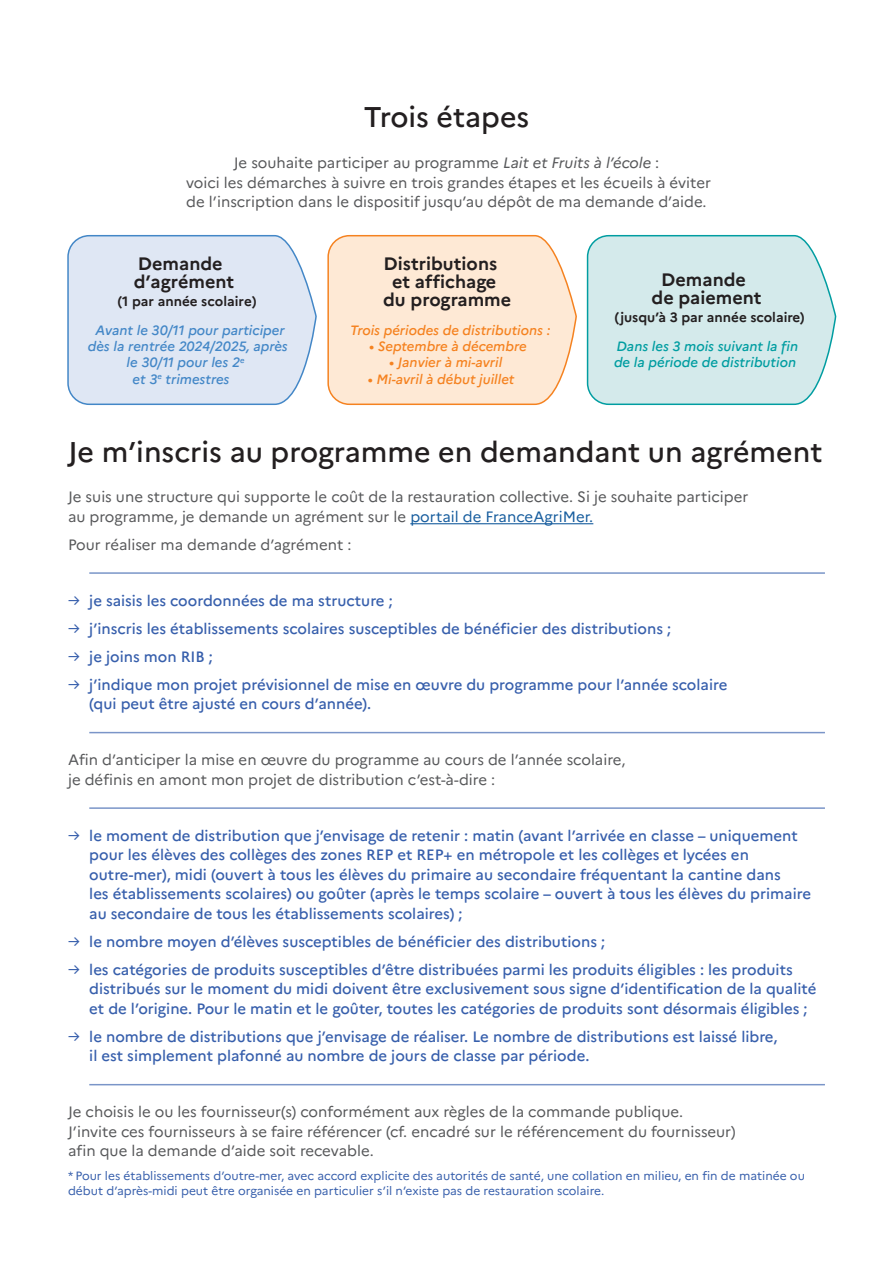
<style>
.page{position:relative;width:893px;height:1263px;background:#fff}
.page>*{position:absolute;margin:0;border:0;box-sizing:border-box;transform-origin:0 0}
.Inter{font:500 28.5px "Marianne";color:#231f20}
.t1{font:700 18px/18px "Marianne";color:#231f20}
.t2{font:500 15px/19.5px "Marianne";color:#375fac}
.Texte{font:15px/19.5px "Marianne";color:#57585a}
.t3{font:italic 500 13.5px "Marianne";color:#f58220}
.t4{font:italic 500 13.5px "Marianne";color:#4387c7}
.t5{font:italic 500 13.5px/16.2px "Marianne";color:#009da1}
.t6{font:700 13.5px "Marianne";color:#231f20}
.Note{font:12px/15px "Marianne";color:#375fac}
.s1{font-style:italic}
.s2{color:#175d9e}
.s3{font-weight:400}
</style>
<div class="page">
<svg style="left:67px;top:235px;width:250px;height:170px;background:#dae4f2"></svg>
<svg style="left:327px;top:234px;width:250px;height:172px;background:#fde6d1"></svg>
<svg style="left:586px;top:234px;width:251px;height:172px;background:#d1e9ea"></svg>
<hr style="left:410px;top:523px;width:183px;height:1px;background:#175d9e">
<hr style="left:89px;top:572px;width:736px;height:2px;background:#7a95c8">
<hr style="left:89px;top:732px;width:736px;height:1px;background:#7a95c8">
<hr style="left:89px;top:807px;width:736px;height:2px;background:#7a95c8">
<hr style="left:89px;top:1084px;width:736px;height:1px;background:#7a95c8">
<p class="Inter" style="left:364px;top:95px;width:167px">Trois étapes</p>
<p class="Texte" style="left:186px;top:152px;width:526px;text-align:center">Je souhaite participer au programme <span class="s1">Lait et Fruits à l’école</span> :<br>voici les démarches à suivre en trois grandes étapes et les écueils à éviter de l’inscription dans le dispositif jusqu’au dépôt de ma demande d’aide.</p>
<p class="t1" style="left:134px;top:254px;width:102px">Demande d’agrément</p>
<p class="t6" style="left:117px;top:293px;width:141px">(1 par année scolaire)</p>
<p class="t4" style="left:95px;top:320px;width:191px">Avant le 30/11 pour participer</p>
<p class="t4" style="left:88px;top:336px;width:201px">dès la rentrée 2024/2025, après</p>
<p class="t4" style="left:127px;top:352px;width:119px">le 30/11 pour les 2<sup>e</sup></p>
<p class="t4" style="left:133px;top:368px;width:98px">et 3<sup>e</sup> trimestres</p>
<p class="t1" style="left:384px;top:254px;width:115px">Distributions</p>
<p class="t1" style="left:392px;top:272px;width:106px">et affichage</p>
<p class="t1" style="left:383px;top:290px;width:130px">du programme</p>
<p class="t3" style="left:350px;top:320px;width:202px">Trois périodes de distributions :</p>
<p class="t3" style="left:369px;top:336px;width:159px">• Septembre à décembre</p>
<p class="t3" style="left:389px;top:352px;width:115px">• Janvier à mi-avril</p>
<p class="t3" style="left:368px;top:368px;width:148px">• Mi-avril à début juillet</p>
<p class="t1" style="left:652px;top:271px;width:112px;text-align:center">Demande de paiement</p>
<p class="t6" style="left:614px;top:309px;width:192px">(jusqu’à 3 par année scolaire)</p>
<p class="t5" style="left:614px;top:337px;width:186px">Dans les 3 mois suivant la fin de la période de distribution</p>
<p class="Inter" style="left:68px;top:429px;width:756px">Je m’inscris au programme en demandant un agrément</p>
<p class="Texte" style="left:68px;top:486px;width:682px">Je suis une structure qui supporte le coût de la restauration collective. Si je souhaite participer au programme, je demande un agrément sur le <span class="s2">portail de FranceAgriMer.</span></p>
<p class="Texte" style="left:68px;top:533px;width:285px">Pour réaliser ma demande d’agrément :</p>
<p class="t2" style="left:68px;top:589px;width:326px"><span class="s3">→</span> je saisis les coordonnées de ma structure ;</p>
<p class="t2" style="left:68px;top:617px;width:605px"><span class="s3">→</span> j’inscris les établissements scolaires susceptibles de bénéficier des distributions ;</p>
<p class="t2" style="left:68px;top:645px;width:146px"><span class="s3">→</span> je joins mon RIB ;</p>
<p class="t2" style="left:89px;top:673px;width:640px;text-indent:-21px"><span class="s3">→</span> j’indique mon projet prévisionnel de mise en œuvre du programme pour l’année scolaire (qui peut être ajusté en cours d’année).</p>
<p class="Texte" style="left:68px;top:749px;width:559px">Afin d’anticiper la mise en œuvre du programme au cours de l’année scolaire, je définis en amont mon projet de distribution c’est-à-dire :</p>
<p class="t2" style="left:89px;top:824px;width:723px;text-indent:-21px"><span class="s3">→</span> le moment de distribution que j’envisage de retenir : matin (avant l’arrivée en classe – uniquement pour les élèves des collèges des zones REP et REP+ en métropole et les collèges et lycées en outre-mer), midi (ouvert à tous les élèves du primaire au secondaire fréquentant la cantine dans<br>les établissements scolaires) ou goûter (après le temps scolaire – ouvert à tous les élèves du primaire au secondaire de tous les établissements scolaires) ;</p>
<p class="t2" style="left:68px;top:930px;width:539px"><span class="s3">→</span> le nombre moyen d’élèves susceptibles de bénéficier des distributions ;</p>
<p class="t2" style="left:89px;top:958px;width:729px;text-indent:-21px"><span class="s3">→</span> les catégories de produits susceptibles d’être distribuées parmi les produits éligibles : les produits distribués sur le moment du midi doivent être exclusivement sous signe d’identification de la qualité et de l’origine. Pour le matin et le goûter, toutes les catégories de produits sont désormais éligibles ;</p>
<p class="t2" style="left:89px;top:1026px;width:690px;text-indent:-21px"><span class="s3">→</span> le nombre de distributions que j’envisage de réaliser. Le nombre de distributions est laissé libre, il est simplement plafonné au nombre de jours de classe par période.</p>
<p class="Texte" style="left:68px;top:1101px;width:669px">Je choisis le ou les fournisseur(s) conformément aux règles de la commande publique.<br>J’invite ces fournisseurs à se faire référencer (cf. encadré sur le référencement du fournisseur) afin que la demande d’aide soit recevable.</p>
<p class="Note" style="left:68px;top:1167px;width:738px">* Pour les établissements d’outre-mer, avec accord explicite des autorités de santé, une collation en milieu, en fin de matinée ou début d’après-midi peut être organisée en particulier s’il n’existe pas de restauration scolaire.</p>
</div>
